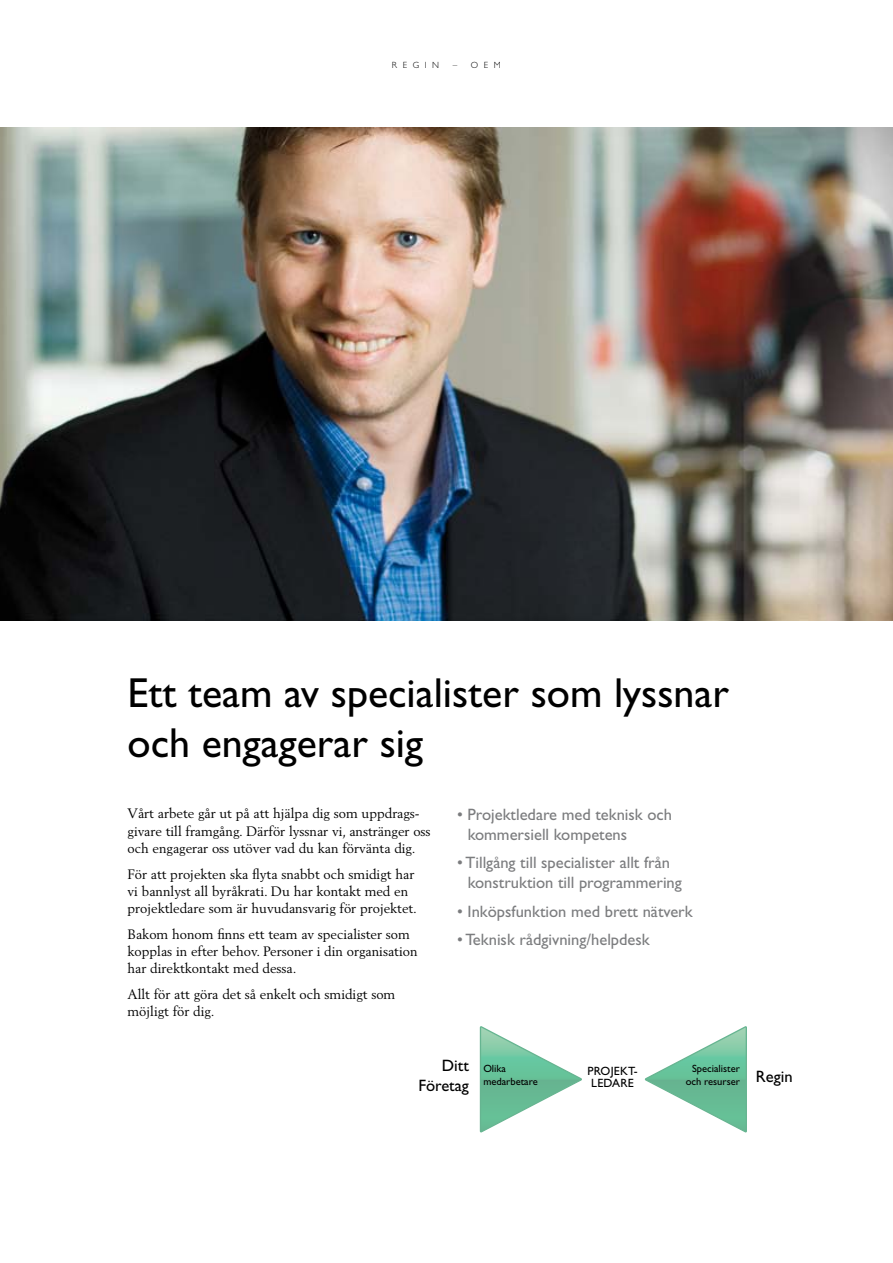
<style>
.page{position:relative;width:893px;height:1263px;background:#fff}
.page>*{position:absolute;margin:0;border:0;box-sizing:border-box;transform-origin:0 0}
.t1{font:42px/50.4px "Gill Sans";color:#000}
.t2{font:16.5px/19.8px "Gill Sans";color:#7b7c7e}
.t3{font:16.5px/19.8px "Gill Sans";color:#000;text-align:right}
.t4{font:13.5px/17.2px "Berling";color:#000}
.t5{font:12px/12px "Gill Sans";letter-spacing:.02em;color:#000;text-align:center}
.t6{font:10.5px/12.6px "Gill Sans";color:#000}
.t7{font:300 9px "Gill Sans";letter-spacing:.62em;color:#000}
</style>
<div class="page">
<img style="left:0;top:128px;width:893px;height:493px">
<svg style="left:480px;top:1026px;width:102px;height:106px"></svg>
<svg style="left:645px;top:1026px;width:102px;height:106px"></svg>
<p class="t7" style="left:392px;top:60px;width:49px">REGIN</p>
<p class="t7" style="left:453px;top:60px;width:50px">– OEM</p>
<h1 class="t1" style="left:128px;top:667px;width:603px">Ett team av specialister som lyssnar och engagerar sig</h1>
<p class="t4" style="left:128px;top:805px;width:304px">Vårt arbete går ut på att hjälpa dig som uppdrags&shy;givare till framgång. Därför lyssnar vi, anstränger oss och engagerar oss utöver vad du kan förvänta dig.</p>
<p class="t4" style="left:128px;top:865px;width:291px">För att projekten ska flyta snabbt och smidigt har vi bannlyst all byråkrati. Du har kontakt med en projektledare som är huvudansvarig för projektet.</p>
<p class="t4" style="left:128px;top:925px;width:291px">Bakom honom finns ett team av specialister som kopplas in efter behov. Personer i din organisation har direktkontakt med dessa.</p>
<p class="t4" style="left:128px;top:985px;width:269px">Allt för att göra det så enkelt och smidigt som möjligt för dig.</p>
<p class="t2" style="left:468px;top:805px;width:206px;text-indent:-11px">• Projektledare med teknisk och kommersiell kompetens</p>
<p class="t2" style="left:468px;top:853px;width:216px;text-indent:-11px">• Tillgång till specialister allt från konstruktion till programmering</p>
<p class="t2" style="left:457px;top:901px;width:237px">• Inköpsfunktion med brett nätverk</p>
<p class="t2" style="left:457px;top:929px;width:194px">• Teknisk rådgivning/helpdesk</p>
<p class="t3" style="left:418px;top:1056px;width:52px">Ditt<br>Företag</p>
<p class="t6" style="left:483px;top:1062px;width:56px">Olika medarbetare</p>
<p class="t6" style="left:686px;top:1062px;width:108px;text-indent:6px">Specialister<br>och resurser <sup>Regin</sup></p>
<p class="t5" style="left:587px;top:1065px;width:52px">PROJEKT-<br>LEDARE</p>
</div>
